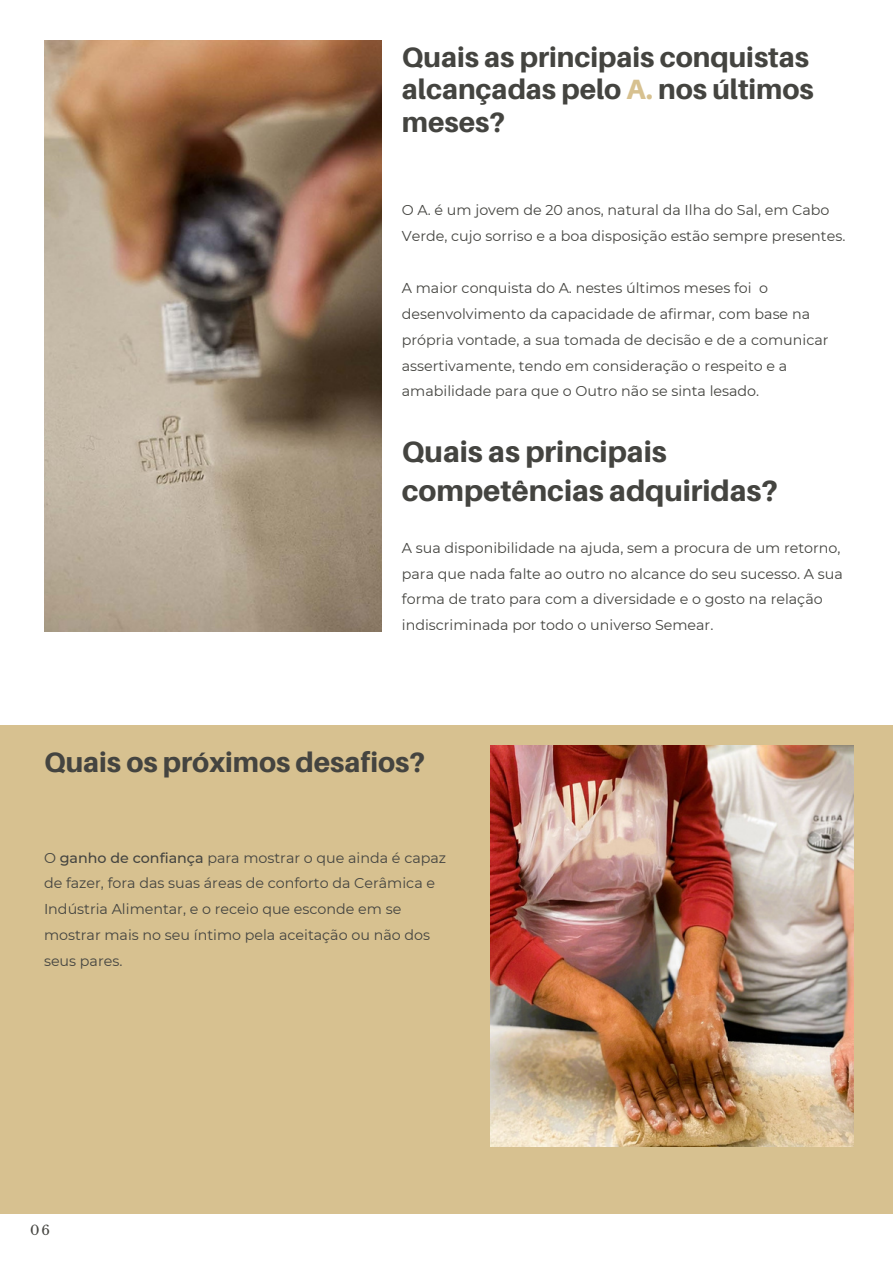
<style>
.page{position:relative;width:893px;height:1264px;background:#fff}
.page>*{position:absolute;margin:0;border:0;box-sizing:border-box;transform-origin:0 0}
.t1{font:800 29.25px/39.3px "Aileron";color:#444440}
.t2{font:800 27.9px/32.5px "Aileron";color:#444440}
.t3{font:14.25px/25.8px "Montserrat";color:#444440}
.t4{font:13.2px "Libre Baskerville";color:#444440}
.s1{color:#d7c190}
.s2{font-weight:500}
</style>
<div class="page">
<div style="left:0;top:725px;width:892px;height:488px;background:#d7c190"></div>
<img style="left:44px;top:41px;width:337px;height:590px">
<img style="left:491px;top:745px;width:361px;height:401px">
<p class="t2" style="left:402px;top:40px;width:413px">Quais as principais conquistas alcançadas pelo <span class="s1">A.</span> nos últimos meses?</p>
<p class="t3" style="left:402px;top:197px;width:445px">O A. é um jovem de 20 anos, natural da Ilha do Sal, em Cabo<br>Verde, cujo sorriso e a boa disposição estão sempre presentes.</p>
<p class="t3" style="left:402px;top:275px;width:428px">A maior conquista do A. nestes últimos meses foi o desenvolvimento da capacidade de afirmar, com base na própria vontade, a sua tomada de decisão e de a comunicar assertivamente, tendo em consideração o respeito e a amabilidade para que o Outro não se sinta lesado.</p>
<p class="t1" style="left:402px;top:431px;width:378px">Quais as principais competências adquiridas?</p>
<p class="t3" style="left:402px;top:534px;width:442px">A sua disponibilidade na ajuda, sem a procura de um retorno, para que nada falte ao outro no alcance do seu sucesso. A sua forma de trato para com a diversidade e o gosto na relação indiscriminada por todo o universo Semear.</p>
<p class="t2" style="left:44px;top:745px;width:383px">Quais os próximos desafios?</p>
<p class="t3" style="left:44px;top:844px;width:403px">O <span class="s2">ganho de confiança</span> para mostrar o que ainda é capaz de fazer, fora das suas áreas de conforto da Cerâmica e Indústria Alimentar, e o receio que esconde em se mostrar mais no seu íntimo pela aceitação ou não dos seus pares.</p>
<p class="t4" style="left:30px;top:1222px;width:21px">06</p>
</div>
